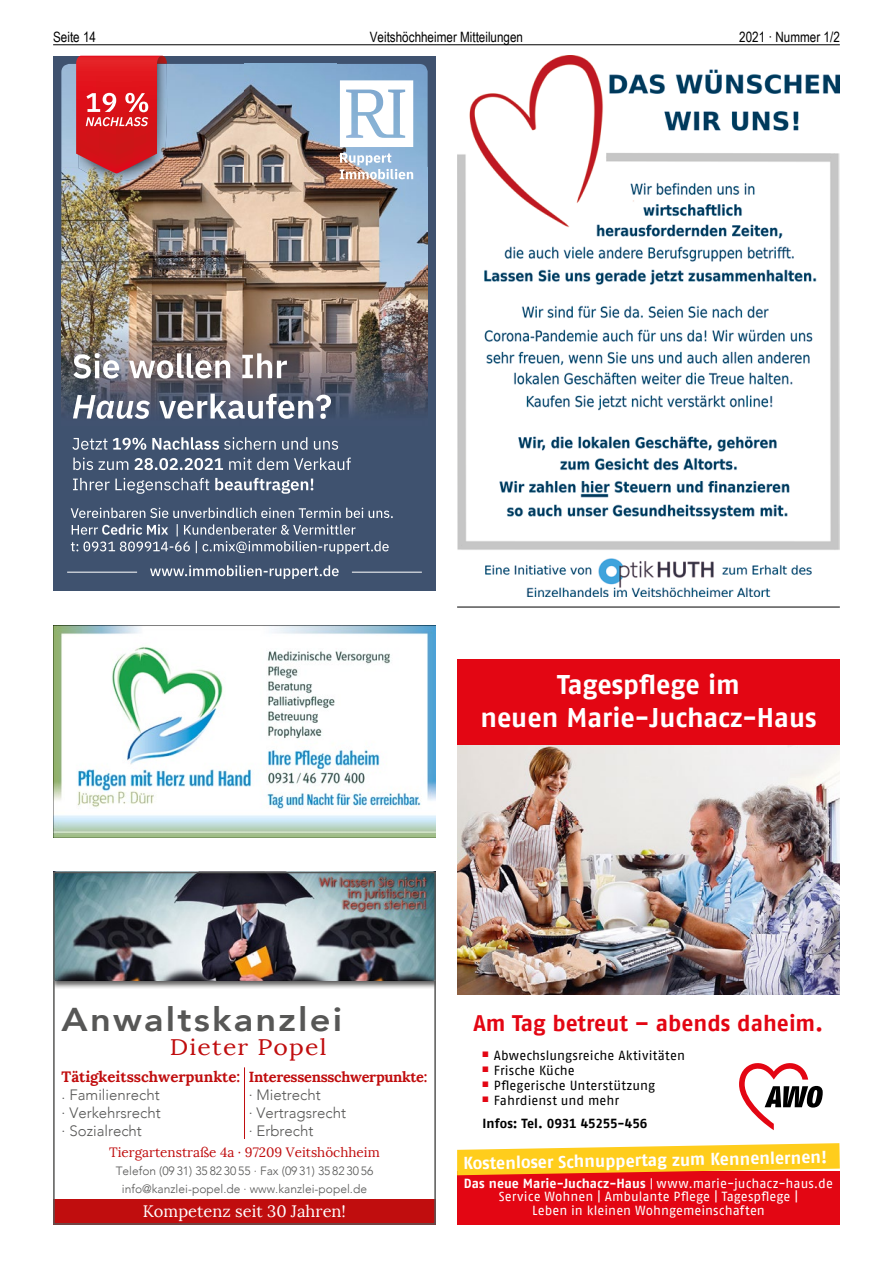
<style>
.page{position:relative;width:893px;height:1263px;background:#fff}
.page>*{position:absolute;margin:0;border:0;box-sizing:border-box;transform-origin:0 0}
.t1{font:800 33px "Avenir";letter-spacing:.06em;color:#575756;scale:1.1 1}
.t2{font:700 27px/32.4px "AWO Fago Office";letter-spacing:-.005em;color:#fff;text-align:center}
.t3{font:700 22.5px "AWO Fago Office";color:#e30613}
.t4{font:22.5px "Lora";letter-spacing:.05em;color:#c00d0e;scale:1.1 1}
.t5{font:700 17.25px "AWO Fago Office";color:#fff}
.t6{font:16.5px "Lora";color:#fff}
.t7{font:300 15px/18px "Avenir";color:#575756;text-align:justify}
.t8{font:700 15px "Lora";color:#c00d0e}
.t9{font:700 14.55px "Lora";letter-spacing:-.02em;color:#c00d0e}
.t10{font:14.25px "Arial Narrow";color:#000}
.t11{font:13.5px "Lora";color:#c00d0e}
.t12{font:13.2px/13.5px "AWO Fago Office";letter-spacing:.005em;color:#fff;text-align:center}
.t13{font:13.2px "AWO Fago Office";letter-spacing:.01em;color:#000}
.t14{font:700 13.2px/23.5px "AWO Fago Office";letter-spacing:-.01em;color:#000}
.t15{font:300 12px/18px "Avenir";color:#575756;text-align:center}
.s1{font-weight:400}
.s2{font-weight:700}
.s3{font-size:12px}
</style>
<div class="page">
<hr style="left:53px;top:44px;width:787px;height:1px;background:#000">
<img style="left:457px;top:659px;width:383px;height:566px">
<div style="left:53px;top:56px;width:383px;height:535px;background:#3f526f"></div>
<img style="left:61px;top:64px;width:15px;height:103px">
<img style="left:167px;top:64px;width:261px;height:103px">
<img style="left:61px;top:167px;width:367px;height:247px">
<svg style="left:73px;top:394px;width:258px;height:25px"></svg>
<svg style="left:73px;top:353px;width:214px;height:26px;background:#a49d9e"></svg>
<svg style="left:73px;top:478px;width:240px;height:16px"></svg>
<svg style="left:73px;top:458px;width:278px;height:12px"></svg>
<svg style="left:72px;top:437px;width:266px;height:13px"></svg>
<svg style="left:340px;top:80px;width:73px;height:67px;background:#e0ebf4"></svg>
<svg style="left:340px;top:153px;width:73px;height:26px;background:#b8c4d3"></svg>
<svg style="left:71px;top:524px;width:318px;height:30px"></svg>
<svg style="left:71px;top:508px;width:322px;height:10px"></svg>
<svg style="left:150px;top:565px;width:189px;height:14px"></svg>
<img style="left:78px;top:173px;width:89px;height:8px">
<svg style="left:76px;top:56px;width:91px;height:117px;background:#cd3941"></svg>
<hr style="left:67px;top:572px;width:70px;height:1px;background:#fff">
<hr style="left:352px;top:572px;width:70px;height:1px;background:#fff">
<img style="left:457px;top:55px;width:383px;height:542px">
<hr style="left:457px;top:607px;width:383px;height:1px;background:#000">
<img style="left:56px;top:980px;width:377px;height:8px">
<img style="left:56px;top:875px;width:377px;height:105px">
<hr style="left:244px;top:1067px;width:1px;height:72px;background:#c00d0e">
<div style="left:53px;top:1199px;width:383px;height:26px;background:#c00d0e"></div>
<div style="left:53px;top:872px;width:383px;height:353px;border:2px solid #575756"></div>
<img style="left:53px;top:625px;width:383px;height:213px">
<p class="t10" style="left:53px;top:27px;width:44px">Seite 14</p>
<p class="t10" style="left:370px;top:27px;width:155px">Veitshöchheimer Mitteilungen</p>
<p class="t10" style="left:739px;top:27px;width:102px">2021 · Nummer 1/2</p>
<h2 class="t2" style="left:480px;top:668px;width:338px">Tagespflege im<br>neuen Marie-Juchacz-Haus</h2>
<h1 class="t1" style="left:62px;top:994px;width:256px">Anwaltskanzlei</h1>
<h3 class="t4" style="left:170px;top:1034px;width:144px">Dieter Popel</h3>
<p class="t8" style="left:62px;top:1067px;width:180px">Tätigkeitsschwerpunkte:</p>
<p class="t7" style="left:62px;top:1086px;width:101px">· Familienrecht · Verkehrsrecht · Sozialrecht</p>
<p class="t11" style="left:109px;top:1144px;width:272px">Tiergartenstraße 4a · 97209 Veitshöchheim</p>
<p class="t15" style="left:116px;top:1162px;width:259px">Telefon (09 31) 35 82 30 55 · Fax (09 31) 35 82 30 56 info@kanzlei-popel.de · www.kanzlei-popel.de</p>
<p class="t6" style="left:143px;top:1201px;width:205px">Kompetenz seit 30 Jahren!</p>
<p class="t9" style="left:249px;top:1067px;width:180px">Interessensschwerpunkte:</p>
<p class="t7" style="left:249px;top:1086px;width:99px;text-align:left">· Mietrecht<br>· Vertragsrecht · Erbrecht</p>
<h3 class="t3" style="left:473px;top:1010px;width:351px">Am Tag betreut – abends daheim.</h3>
<p class="t13" style="left:483px;top:1047px;width:204px"><sup>■</sup> Abwechslungsreiche Aktivitäten</p>
<p class="t13" style="left:483px;top:1062px;width:94px"><sup>■</sup> Frische Küche</p>
<p class="t13" style="left:483px;top:1077px;width:174px"><sup>■</sup> Pflegerische Unterstützung</p>
<p class="t14" style="left:483px;top:1088px;width:166px"><sup>■</sup> <span class="s1">Fahrdienst und mehr<br></span>Infos: Tel. 0931 45255-456</p>
<h3 class="t5" style="left:463px;top:1153px;width:366px;rotate:-1deg">Kostenloser Schnuppertag zum Kennenlernen!</h3>
<p class="t12" style="left:464px;top:1176px;width:370px"><span class="s2">Das neue Marie-Juchacz-Haus</span> <span class="s3">|</span> www.marie-juchacz-haus.de<br>Service Wohnen | Ambulante Pflege | Tagespflege |<br>Leben in kleinen Wohngemeinschaften</p>
</div>
